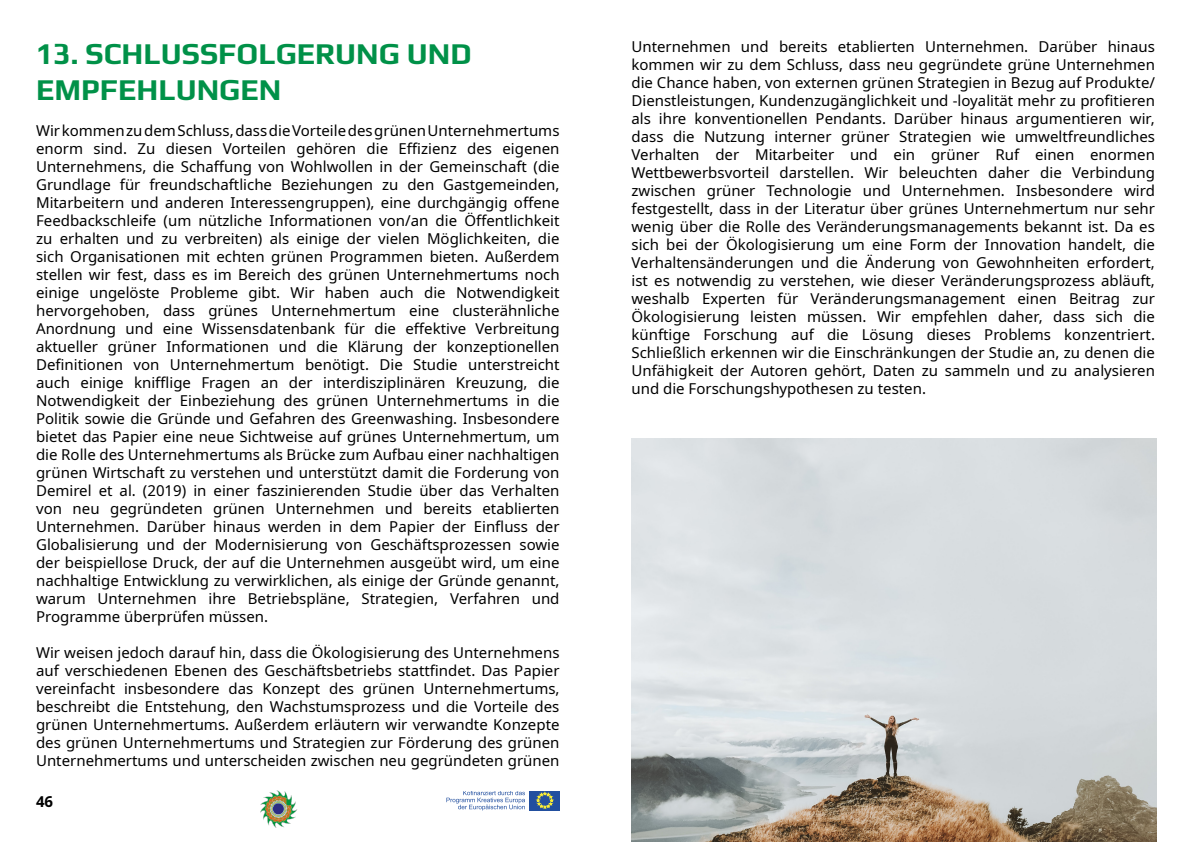
<style>
.page{position:relative;width:1191px;height:842px;background:#fff}
.page>*{position:absolute;margin:0;border:0;box-sizing:border-box;transform-origin:0 0}
.t1{font:700 30px/36px "Play";color:#009148}
.t2{font:15px/18px "Noto Sans";color:#000;text-align:justify}
.t3{font:700 15px "Noto Sans";color:#000}
</style>
<div class="page">
<div style="left:529px;top:791px;width:31px;height:20px;background:#224f9f"></div>
<svg style="left:536px;top:792px;width:17px;height:16px"></svg>
<svg style="left:446px;top:791px;width:79px;height:19px"></svg>
<img style="left:261px;top:791px;width:37px;height:36px">
<img style="left:631px;top:439px;width:525px;height:403px">
<h1 class="t1" style="left:36px;top:34px;width:437px">13. SCHLUSSFOLGERUNG UND<br>EMPFEHLUNGEN</h1>
<p class="t2" style="left:36px;top:122px;width:525px">Wir kommen zu dem Schluss, dass die Vorteile des grünen Unternehmertums enorm sind. Zu diesen Vorteilen gehören die Effizienz des eigenen Unternehmens, die Schaffung von Wohlwollen in der Gemeinschaft (die Grundlage für freundschaftliche Beziehungen zu den Gastgemeinden, Mitarbeitern und anderen Interessengruppen), eine durchgängig offene Feedbackschleife (um nützliche Informationen von/an die Öffentlichkeit zu erhalten und zu verbreiten) als einige der vielen Möglichkeiten, die sich Organisationen mit echten grünen Programmen bieten. Außerdem stellen wir fest, dass es im Bereich des grünen Unternehmertums noch einige ungelöste Probleme gibt. Wir haben auch die Notwendigkeit hervorgehoben, dass grünes Unternehmertum eine clusterähnliche Anordnung und eine Wissensdatenbank für die effektive Verbreitung aktueller grüner Informationen und die Klärung der konzeptionellen Definitionen von Unternehmertum benötigt. Die Studie unterstreicht auch einige knifflige Fragen an der interdisziplinären Kreuzung, die Notwendigkeit der Einbeziehung des grünen Unternehmertums in die Politik sowie die Gründe und Gefahren des Greenwashing. Insbesondere bietet das Papier eine neue Sichtweise auf grünes Unternehmertum, um die Rolle des Unternehmertums als Brücke zum Aufbau einer nachhaltigen grünen Wirtschaft zu verstehen und unterstützt damit die Forderung von Demirel et al. (2019) in einer faszinierenden Studie über das Verhalten von neu gegründeten grünen Unternehmen und bereits etablierten Unternehmen. Darüber hinaus werden in dem Papier der Einfluss der Globalisierung und der Modernisierung von Geschäftsprozessen sowie der beispiellose Druck, der auf die Unternehmen ausgeübt wird, um eine nachhaltige Entwicklung zu verwirklichen, als einige der Gründe genannt, warum Unternehmen ihre Betriebspläne, Strategien, Verfahren und Programme überprüfen müssen.</p>
<p class="t2" style="left:36px;top:644px;width:525px">Wir weisen jedoch darauf hin, dass die Ökologisierung des Unternehmens auf verschiedenen Ebenen des Geschäftsbetriebs stattfindet. Das Papier vereinfacht insbesondere das Konzept des grünen Unternehmertums, beschreibt die Entstehung, den Wachstumsprozess und die Vorteile des grünen Unternehmertums. Außerdem erläutern wir verwandte Konzepte des grünen Unternehmertums und Strategien zur Förderung des grünen Unternehmertums und unterscheiden zwischen neu gegründeten grünen</p>
<p class="t3" style="left:36px;top:791px;width:19px">46</p>
<p class="t2" style="left:631px;top:38px;width:525px">Unternehmen und bereits etablierten Unternehmen. Darüber hinaus kommen wir zu dem Schluss, dass neu gegründete grüne Unternehmen die Chance haben, von externen grünen Strategien in Bezug auf Produkte/ Dienstleistungen, Kundenzugänglichkeit und -loyalität mehr zu profitieren als ihre konventionellen Pendants. Darüber hinaus argumentieren wir, dass die Nutzung interner grüner Strategien wie umweltfreundliches Verhalten der Mitarbeiter und ein grüner Ruf einen enormen Wettbewerbsvorteil darstellen. Wir beleuchten daher die Verbindung zwischen grüner Technologie und Unternehmen. Insbesondere wird festgestellt, dass in der Literatur über grünes Unternehmertum nur sehr wenig über die Rolle des Veränderungsmanagements bekannt ist. Da es sich bei der Ökologisierung um eine Form der Innovation handelt, die Verhaltensänderungen und die Änderung von Gewohnheiten erfordert, ist es notwendig zu verstehen, wie dieser Veränderungsprozess abläuft, weshalb Experten für Veränderungsmanagement einen Beitrag zur Ökologisierung leisten müssen. Wir empfehlen daher, dass sich die künftige Forschung auf die Lösung dieses Problems konzentriert.<br>Schließlich erkennen wir die Einschränkungen der Studie an, zu denen die Unfähigkeit der Autoren gehört, Daten zu sammeln und zu analysieren und die Forschungshypothesen zu testen.</p>
</div>
